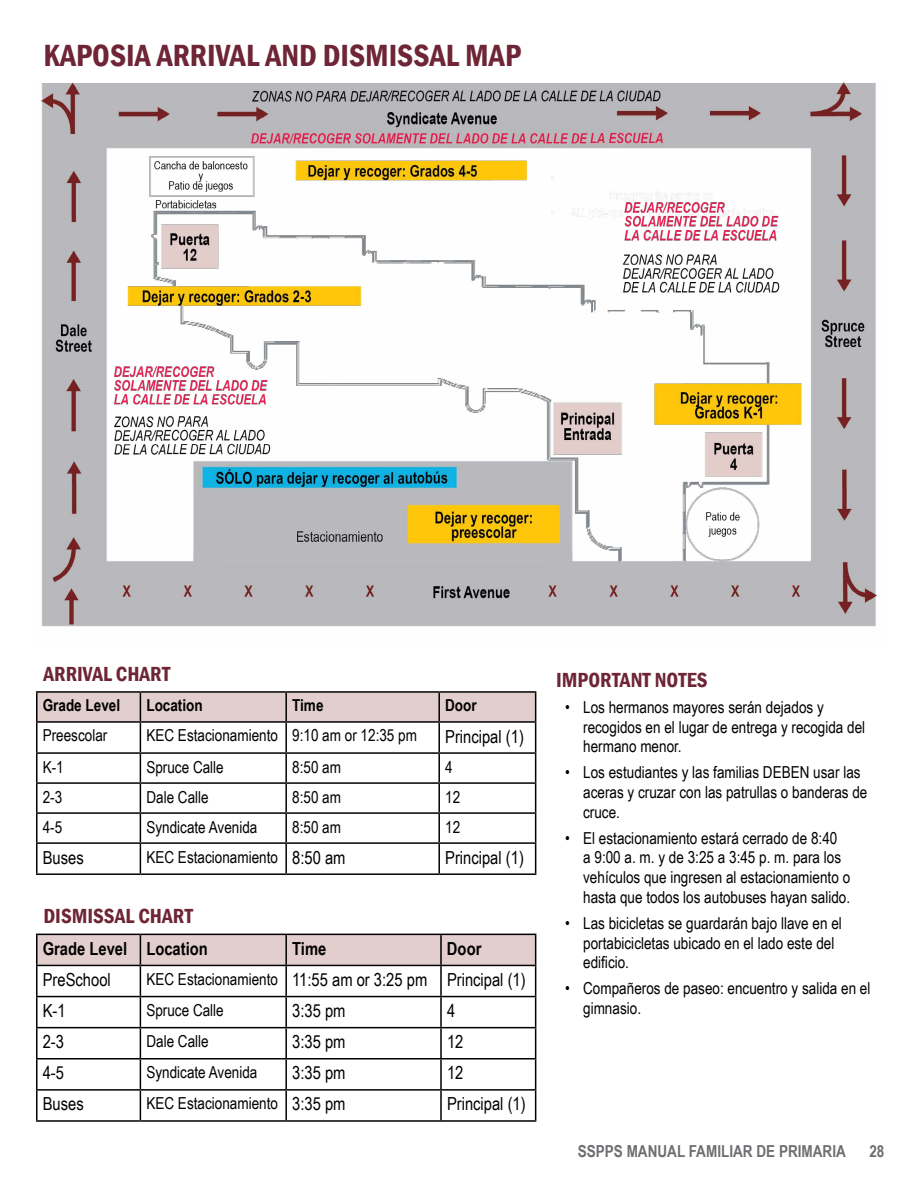
<style>
.page{position:relative;width:918px;height:1188px;background:#fff}
.page>*{position:absolute;margin:0;border:0;box-sizing:border-box;transform-origin:0 0}
.t1{font:600 condensed 31.5px "Franklin Gothic";color:#6e2536}
.t2{font:600 condensed 21px "Franklin Gothic";color:#6e2536}
.t3{font:18px "Arial Narrow";color:#000}
.t4{font:700 18px "Arial Narrow";color:#000}
.t5{font:16.5px/19.8px "Arial Narrow";color:#000}
.t6{font:700 16.5px "Arial Narrow";color:#6d6e71}
.t7{font:700 16.5px "Arial Narrow";color:#000}
.s1{font-size:18px}
.s2{font-size:16.5px}
</style>
<div class="page">
<img style="left:41px;top:82px;width:836px;height:545px">
<hr style="left:36px;top:691px;width:104px;height:2px;background:#000">
<hr style="left:36px;top:693px;width:2px;height:28px;background:#000">
<hr style="left:140px;top:691px;width:146px;height:2px;background:#000">
<hr style="left:286px;top:691px;width:153px;height:2px;background:#000">
<hr style="left:439px;top:691px;width:97px;height:2px;background:#000">
<hr style="left:36px;top:721px;width:104px;height:2px;background:#000">
<hr style="left:36px;top:723px;width:2px;height:29px;background:#000">
<hr style="left:36px;top:752px;width:104px;height:2px;background:#000">
<hr style="left:36px;top:754px;width:2px;height:28px;background:#000">
<hr style="left:36px;top:782px;width:104px;height:2px;background:#000">
<hr style="left:36px;top:784px;width:2px;height:28px;background:#000">
<hr style="left:36px;top:812px;width:104px;height:2px;background:#000">
<hr style="left:36px;top:814px;width:2px;height:28px;background:#000">
<hr style="left:36px;top:842px;width:104px;height:2px;background:#000">
<hr style="left:36px;top:844px;width:2px;height:29px;background:#000">
<svg style="left:37px;top:692px;width:499px;height:181px"></svg>
<hr style="left:36px;top:873px;width:104px;height:2px;background:#000">
<hr style="left:140px;top:873px;width:146px;height:2px;background:#000">
<hr style="left:286px;top:873px;width:153px;height:2px;background:#000">
<hr style="left:439px;top:873px;width:97px;height:2px;background:#000">
<svg style="left:38px;top:935px;width:497px;height:30px;background:#decbc9"></svg>
<hr style="left:36px;top:934px;width:104px;height:1px;background:#000">
<hr style="left:36px;top:935px;width:2px;height:30px;background:#000">
<hr style="left:140px;top:934px;width:146px;height:1px;background:#000">
<hr style="left:140px;top:935px;width:1px;height:30px;background:#000">
<hr style="left:286px;top:934px;width:155px;height:1px;background:#000">
<hr style="left:285px;top:935px;width:2px;height:30px;background:#000">
<hr style="left:441px;top:934px;width:95px;height:1px;background:#000">
<hr style="left:440px;top:935px;width:2px;height:30px;background:#000">
<hr style="left:535px;top:935px;width:1px;height:30px;background:#000">
<hr style="left:36px;top:965px;width:104px;height:1px;background:#000">
<hr style="left:36px;top:966px;width:2px;height:30px;background:#000">
<hr style="left:140px;top:965px;width:146px;height:1px;background:#000">
<hr style="left:140px;top:966px;width:1px;height:30px;background:#000">
<hr style="left:286px;top:965px;width:155px;height:1px;background:#000">
<hr style="left:285px;top:966px;width:2px;height:30px;background:#000">
<hr style="left:441px;top:965px;width:95px;height:1px;background:#000">
<hr style="left:440px;top:966px;width:2px;height:30px;background:#000">
<hr style="left:535px;top:966px;width:1px;height:30px;background:#000">
<hr style="left:36px;top:996px;width:104px;height:1px;background:#000">
<hr style="left:36px;top:997px;width:2px;height:30px;background:#000">
<hr style="left:140px;top:996px;width:146px;height:1px;background:#000">
<hr style="left:140px;top:997px;width:1px;height:30px;background:#000">
<hr style="left:286px;top:996px;width:155px;height:1px;background:#000">
<hr style="left:285px;top:997px;width:2px;height:30px;background:#000">
<hr style="left:441px;top:996px;width:95px;height:1px;background:#000">
<hr style="left:440px;top:997px;width:2px;height:30px;background:#000">
<hr style="left:535px;top:997px;width:1px;height:30px;background:#000">
<hr style="left:36px;top:1027px;width:104px;height:1px;background:#000">
<hr style="left:36px;top:1028px;width:2px;height:30px;background:#000">
<hr style="left:140px;top:1027px;width:146px;height:1px;background:#000">
<hr style="left:140px;top:1028px;width:1px;height:30px;background:#000">
<hr style="left:286px;top:1027px;width:155px;height:1px;background:#000">
<hr style="left:285px;top:1028px;width:2px;height:30px;background:#000">
<hr style="left:441px;top:1027px;width:95px;height:1px;background:#000">
<hr style="left:440px;top:1028px;width:2px;height:30px;background:#000">
<hr style="left:535px;top:1028px;width:1px;height:30px;background:#000">
<hr style="left:36px;top:1058px;width:104px;height:2px;background:#000">
<hr style="left:36px;top:1060px;width:2px;height:29px;background:#000">
<hr style="left:140px;top:1058px;width:146px;height:2px;background:#000">
<hr style="left:286px;top:1058px;width:155px;height:2px;background:#000">
<hr style="left:285px;top:1060px;width:2px;height:29px;background:#000">
<hr style="left:441px;top:1058px;width:95px;height:2px;background:#000">
<hr style="left:440px;top:1060px;width:2px;height:29px;background:#000">
<hr style="left:36px;top:1089px;width:104px;height:2px;background:#000">
<hr style="left:36px;top:1091px;width:2px;height:29px;background:#000">
<hr style="left:140px;top:1089px;width:146px;height:2px;background:#000">
<svg style="left:140px;top:1060px;width:1px;height:60px"></svg>
<hr style="left:286px;top:1089px;width:155px;height:2px;background:#000">
<hr style="left:285px;top:1091px;width:2px;height:29px;background:#000">
<hr style="left:441px;top:1089px;width:95px;height:2px;background:#000">
<hr style="left:440px;top:1091px;width:2px;height:29px;background:#000">
<svg style="left:535px;top:1060px;width:1px;height:60px"></svg>
<hr style="left:36px;top:1120px;width:104px;height:2px;background:#000">
<hr style="left:140px;top:1120px;width:146px;height:2px;background:#000">
<hr style="left:286px;top:1120px;width:155px;height:2px;background:#000">
<hr style="left:441px;top:1120px;width:95px;height:2px;background:#000">
<h1 class="t1" style="left:44px;top:34px;width:479px">KAPOSIA ARRIVAL AND DISMISSAL MAP</h1>
<p class="t2" style="left:44px;top:660px;width:128px">ARRIVAL CHART</p>
<p class="t7" style="left:43px;top:693px;width:79px">Grade Level</p>
<p class="t7" style="left:146px;top:693px;width:58px">Location</p>
<p class="t7" style="left:292px;top:693px;width:33px">Time</p>
<p class="t7" style="left:445px;top:693px;width:33px">Door</p>
<p class="t5" style="left:43px;top:725px;width:66px">Preescolar</p>
<p class="t5" style="left:146px;top:725px;width:272px">KEC Estacionamiento 9:10 am or 12:35 pm</p>
<p class="t3" style="left:445px;top:723px;width:80px">Principal (1)</p>
<p class="t5" style="left:43px;top:756px;width:23px">K-1</p>
<p class="t5" style="left:146px;top:756px;width:79px">Spruce Calle</p>
<p class="t5" style="left:292px;top:756px;width:50px">8:50 am</p>
<p class="t5" style="left:445px;top:756px;width:9px">4</p>
<p class="t5" style="left:43px;top:786px;width:21px">2-3</p>
<p class="t5" style="left:146px;top:786px;width:64px">Dale Calle</p>
<p class="t5" style="left:292px;top:786px;width:50px">8:50 am</p>
<p class="t5" style="left:445px;top:786px;width:17px">12</p>
<p class="t5" style="left:43px;top:816px;width:21px">4-5</p>
<p class="t5" style="left:146px;top:816px;width:113px">Syndicate Avenida</p>
<p class="t5" style="left:292px;top:816px;width:50px">8:50 am</p>
<p class="t5" style="left:445px;top:816px;width:17px">12</p>
<p class="t3" style="left:43px;top:844px;width:43px">Buses</p>
<p class="t5" style="left:146px;top:846px;width:201px">KEC Estacionamiento <span class="s1">8:50 am</span></p>
<p class="t3" style="left:445px;top:844px;width:80px">Principal (1)</p>
<p class="t2" style="left:44px;top:902px;width:151px">DISMISSAL CHART</p>
<p class="t4" style="left:43px;top:935px;width:167px">Grade Level Location</p>
<p class="t4" style="left:292px;top:935px;width:36px">Time</p>
<p class="t4" style="left:447px;top:935px;width:36px">Door</p>
<p class="t3" style="left:43px;top:967px;width:70px">PreSchool</p>
<p class="t3" style="left:146px;top:967px;width:381px"><span class="s2">KEC Estacionamiento</span> 11:55 am or 3:25 pm Principal (1)</p>
<p class="t3" style="left:43px;top:998px;width:24px">K-1</p>
<p class="t5" style="left:146px;top:1000px;width:79px">Spruce Calle</p>
<p class="t3" style="left:292px;top:998px;width:55px">3:35 pm</p>
<p class="t3" style="left:447px;top:998px;width:10px">4</p>
<p class="t3" style="left:43px;top:1029px;width:23px">2-3</p>
<p class="t5" style="left:146px;top:1031px;width:64px">Dale Calle</p>
<p class="t3" style="left:292px;top:1029px;width:55px">3:35 pm</p>
<p class="t3" style="left:447px;top:1029px;width:18px">12</p>
<p class="t3" style="left:43px;top:1060px;width:23px">4-5</p>
<p class="t5" style="left:146px;top:1062px;width:113px">Syndicate Avenida</p>
<p class="t3" style="left:292px;top:1060px;width:55px">3:35 pm</p>
<p class="t3" style="left:447px;top:1060px;width:18px">12</p>
<p class="t3" style="left:43px;top:1091px;width:43px">Buses</p>
<p class="t5" style="left:146px;top:1093px;width:201px">KEC Estacionamiento <span class="s1">3:35 pm</span></p>
<p class="t3" style="left:447px;top:1091px;width:80px">Principal (1)</p>
<p class="t2" style="left:556px;top:666px;width:153px">IMPORTANT NOTES</p>
<p class="t5" style="left:583px;top:696px;width:284px;text-indent:-18px">• Los hermanos mayores serán dejados y recogidos en el lugar de entrega y recogida del hermano menor.</p>
<p class="t5" style="left:583px;top:762px;width:286px;text-indent:-18px">• Los estudiantes y las familias DEBEN usar las aceras y cruzar con las patrullas o banderas de cruce.</p>
<p class="t5" style="left:583px;top:827px;width:269px;text-indent:-18px">• El estacionamiento estará cerrado de 8:40<br>a 9:00 a. m. y de 3:25 a 3:45 p. m. para los vehículos que ingresen al estacionamiento o hasta que todos los autobuses hayan salido.</p>
<p class="t5" style="left:583px;top:912px;width:260px;text-indent:-18px">• Las bicicletas se guardarán bajo llave en el portabicicletas ubicado en el lado este del edificio.</p>
<p class="t5" style="left:583px;top:978px;width:289px;text-indent:-18px">• Compañeros de paseo: encuentro y salida en el gimnasio.</p>
<p class="t6" style="left:578px;top:1139px;width:270px">SSPPS MANUAL FAMILIAR DE PRIMARIA</p>
<p class="t6" style="left:869px;top:1139px;width:17px">28</p>
</div>
